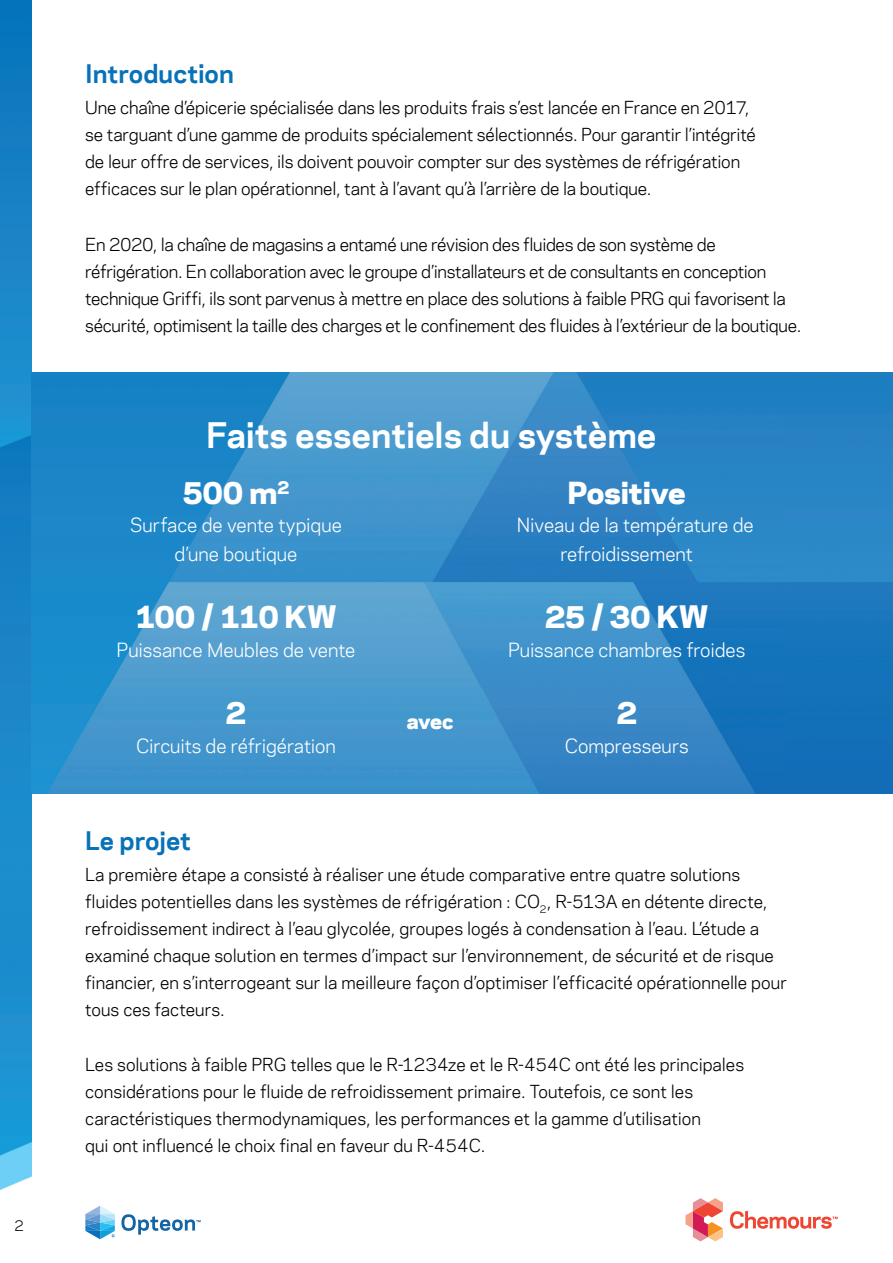
<style>
.page{position:relative;width:893px;height:1263px;background:#fff}
.page>*{position:absolute;margin:0;border:0;box-sizing:border-box;transform-origin:0 0}
.t1{font:700 33px "Chemours Sans";letter-spacing:-.005em;color:#fff}
.t2{font:800 28.5px "Chemours Sans";letter-spacing:.005em;color:#fff}
.t3{font:700 24px "Chemours Sans";color:#0871b9}
.t4{font:800 19.5px "Chemours Sans";color:#fff}
.t5{font:18px/28.5px "Chemours Sans";letter-spacing:-.005em;color:#fff;text-align:center}
.t6{font:16.5px/27px "Chemours Sans";letter-spacing:-.01em;color:#000001}
.t7{font:13.5px "Chemours Sans";color:#000001}
</style>
<div class="page">
<svg style="left:121px;top:1214px;width:80px;height:21px"></svg>
<svg style="left:85px;top:1206px;width:30px;height:33px"></svg>
<svg style="left:685px;top:1198px;width:38px;height:43px"></svg>
<svg style="left:730px;top:1211px;width:108px;height:18px"></svg>
<img style="left:0;top:0;width:32px;height:1190px">
<img style="left:32px;top:373px;width:861px;height:420px">
<p class="t7" style="left:14px;top:1215px;width:11px">2</p>
<h3 class="t3" style="left:85px;top:56px;width:150px">Introduction</h3>
<p class="t6" style="left:85px;top:93px;width:672px">Une chaîne d’épicerie spécialisée dans les produits frais s’est lancée en France en 2017, se targuant d’une gamme de produits spécialement sélectionnés. Pour garantir l’intégrité de leur offre de services, ils doivent pouvoir compter sur des systèmes de réfrigération efficaces sur le plan opérationnel, tant à l’avant qu’à l’arrière de la boutique.</p>
<p class="t6" style="left:85px;top:230px;width:718px">En 2020, la chaîne de magasins a entamé une révision des fluides de son système de réfrigération. En collaboration avec le groupe d’installateurs et de consultants en conception technique Griffi, ils sont parvenus à mettre en place des solutions à faible PRG qui favorisent la sécurité, optimisent la taille des charges et le confinement des fluides à l’extérieur de la boutique.</p>
<h1 class="t1" style="left:206px;top:410px;width:452px">Faits essentiels du système</h1>
<h2 class="t2" style="left:183px;top:469px;width:108px">500 m<sup>2</sup></h2>
<p class="t5" style="left:130px;top:510px;width:214px">Surface de vente typique d’une boutique</p>
<h2 class="t2" style="left:568px;top:469px;width:119px">Positive</h2>
<p class="t5" style="left:560px;top:510px;width:195px;text-align:left;text-indent:-43px">Niveau de la température de refroidissement</p>
<h2 class="t2" style="left:135px;top:593px;width:203px">100 / 110 KW</h2>
<p class="t5" style="left:116px;top:634px;width:240px">Puissance Meubles de vente</p>
<h2 class="t2" style="left:226px;top:689px;width:21px">2</h2>
<p class="t5" style="left:136px;top:730px;width:201px">Circuits de réfrigération</p>
<p class="t4" style="left:407px;top:705px;width:48px">avec</p>
<h2 class="t2" style="left:545px;top:593px;width:165px">25 / 30 KW</h2>
<p class="t5" style="left:508px;top:634px;width:239px">Puissance chambres froides</p>
<h2 class="t2" style="left:617px;top:689px;width:21px">2</h2>
<p class="t5" style="left:565px;top:730px;width:125px">Compresseurs</p>
<h3 class="t3" style="left:85px;top:822px;width:107px">Le projet</h3>
<p class="t6" style="left:85px;top:860px;width:703px">La première étape a consisté à réaliser une étude comparative entre quatre solutions fluides potentielles dans les systèmes de réfrigération : CO<sub>2</sub>, R-513A en détente directe, refroidissement indirect à l’eau glycolée, groupes logés à condensation à l’eau. L’étude a examiné chaque solution en termes d’impact sur l’environnement, de sécurité et de risque financier, en s’interrogeant sur la meilleure façon d’optimiser l’efficacité opérationnelle pour tous ces facteurs.</p>
<p class="t6" style="left:85px;top:1050px;width:660px">Les solutions à faible PRG telles que le R-1234ze et le R-454C ont été les principales considérations pour le fluide de refroidissement primaire. Toutefois, ce sont les caractéristiques thermodynamiques, les performances et la gamme d’utilisation<br>qui ont influencé le choix final en faveur du R-454C.</p>
</div>
